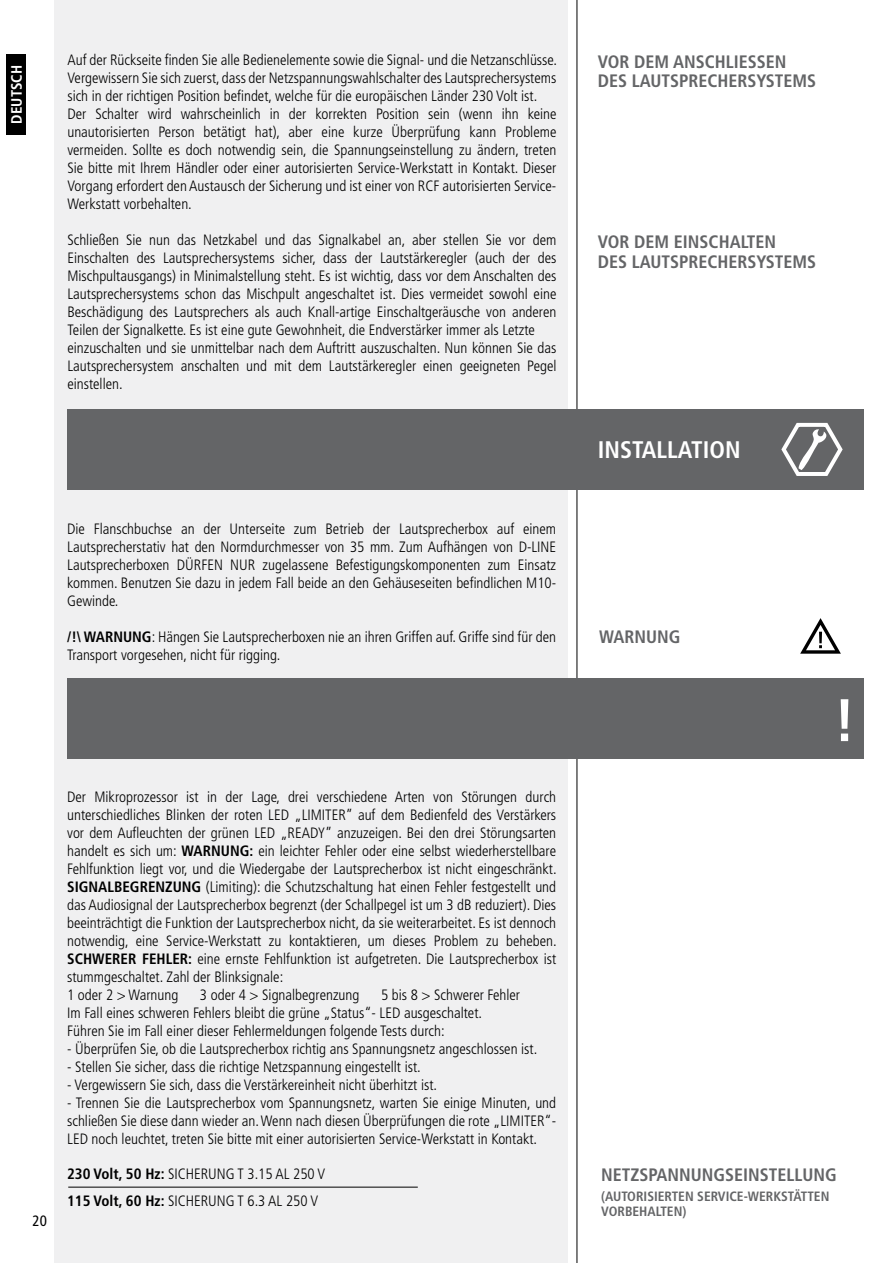
<style>
.page{position:relative;width:893px;height:1263px;background:#fff}
.page>*{position:absolute;margin:0;border:0;box-sizing:border-box;transform-origin:0 0}
.t1{font:700 condensed 60px "Frutiger LT Std";color:#fff}
.t2{font:700 condensed 24px "Frutiger LT Std";color:#fff}
.t3{font:700 condensed 18px/19.5px "Frutiger LT Std";color:#646567}
.t4{font:300 condensed 15px/18px "Frutiger LT Std";color:#000}
.t5{font:700 condensed 15px "Frutiger LT Std";color:#fff}
.t6{font:condensed 15px "Frutiger LT Std";color:#000}
.t7{font:700 condensed 13.5px/15px "Frutiger LT Std";color:#646567}
.s1{font-weight:700}
</style>
<div class="page">
<div style="left:54px;top:0;width:514px;height:1263px;background:#f0f0f1"></div>
<hr style="left:577px;top:0;width:1px;height:1263px;background:#000">
<div style="left:6px;top:54px;width:20px;height:81px;background:#000"></div>
<div style="left:67px;top:678px;width:797px;height:81px;background:#646567"></div>
<div style="left:67px;top:409px;width:797px;height:81px;background:#646567"></div>
<svg style="left:781px;top:422px;width:62px;height:54px"></svg>
<svg style="left:800px;top:618px;width:41px;height:36px"></svg>
<hr style="left:68px;top:1187px;width:350px;height:1px;background:#000">
<p class="t5" style="left:8px;top:123px;width:60px;rotate:-90deg">DEUTSCH</p>
<p class="t4" style="left:67px;top:51px;width:491px">Auf der Rückseite finden Sie alle Bedienelemente sowie die Signal- und die Netzanschlüsse.<br>Vergewissern Sie sich zuerst, dass der Netzspannungswahlschalter des Lautsprechersystems sich in der richtigen Position befindet, welche für die europäischen Länder 230 Volt ist.<br>Der Schalter wird wahrscheinlich in der korrekten Position sein (wenn ihn keine unautorisierten Person betätigt hat), aber eine kurze Überprüfung kann Probleme vermeiden. Sollte es doch notwendig sein, die Spannungseinstellung zu ändern, treten Sie bitte mit Ihrem Händler oder einer autorisierten Service-Werkstatt in Kontakt. Dieser Vorgang erfordert den Austausch der Sicherung und ist einer von RCF autorisierten Service-Werkstatt vorbehalten.</p>
<p class="t4" style="left:67px;top:231px;width:491px">Schließen Sie nun das Netzkabel und das Signalkabel an, aber stellen Sie vor dem Einschalten des Lautsprechersystems sicher, dass der Lautstärkeregler (auch der des Mischpultausgangs) in Minimalstellung steht. Es ist wichtig, dass vor dem Anschalten des Lautsprechersystems schon das Mischpult angeschaltet ist. Dies vermeidet sowohl eine Beschädigung des Lautsprechers als auch Knall-artige Einschaltgeräusche von anderen Teilen der Signalkette. Es ist eine gute Gewohnheit, die Endverstärker immer als Letzte einzuschalten und sie unmittelbar nach dem Auftritt auszuschalten. Nun können Sie das Lautsprechersystem anschalten und mit dem Lautstärkeregler einen geeigneten Pegel einstellen.</p>
<p class="t3" style="left:598px;top:52px;width:220px">VOR DEM ANSCHLIESSEN<br>DES LAUTSPRECHERSYSTEMS</p>
<p class="t3" style="left:598px;top:232px;width:220px">VOR DEM EINSCHALTEN<br>DES LAUTSPRECHERSYSTEMS</p>
<h2 class="t2" style="left:598px;top:436px;width:144px">INSTALLATION</h2>
<p class="t6" style="left:33px;top:1211px;width:16px">20</p>
<p class="t4" style="left:67px;top:520px;width:490px;text-align:justify">Die Flanschbuchse an der Unterseite zum Betrieb der Lautsprecherbox auf einem Lautsprecherstativ hat den Normdurchmesser von 35 mm. Zum Aufhängen von D-LINE Lautsprecherboxen DÜRFEN NUR zugelassene Befestigungskomponenten zum Einsatz kommen. Benutzen Sie dazu in jedem Fall beide an den Gehäuseseiten befindlichen M10- Gewinde.</p>
<p class="t4" style="left:67px;top:628px;width:490px"><span class="s1">/!\ WARNUNG</span>: Hängen Sie Lautsprecherboxen nie an ihren Griffen auf. Griffe sind für den<br>Transport vorgesehen, nicht für rigging.</p>
<p class="t3" style="left:599px;top:627px;width:83px">WARNUNG</p>
<p class="t4" style="left:67px;top:788px;width:491px">Der Mikroprozessor ist in der Lage, drei verschiedene Arten von Störungen durch unterschiedliches Blinken der roten LED „LIMITER” auf dem Bedienfeld des Verstärkers vor dem Aufleuchten der grünen LED „READY” anzuzeigen. Bei den drei Störungsarten handelt es sich um: <span class="s1">WARNUNG:</span> ein leichter Fehler oder eine selbst wiederherstellbare Fehlfunktion liegt vor, und die Wiedergabe der Lautsprecherbox ist nicht eingeschränkt.<br><span class="s1">SIGNALBEGRENZUNG</span> (Limiting): die Schutzschaltung hat einen Fehler festgestellt und das Audiosignal der Lautsprecherbox begrenzt (der Schallpegel ist um 3 dB reduziert). Dies beeinträchtigt die Funktion der Lautsprecherbox nicht, da sie weiterarbeitet. Es ist dennoch notwendig, eine Service-Werkstatt zu kontaktieren, um dieses Problem zu beheben.<br><span class="s1">SCHWERER FEHLER:</span> eine ernste Fehlfunktion ist aufgetreten. Die Lautsprecherbox ist stummgeschaltet. Zahl der Blinksignale:<br>1 oder 2 &gt; Warnung</p>
<p class="t4" style="left:67px;top:986px;width:454px;text-indent:314px">5 bis 8 &gt; Schwerer Fehler<br>Im Fall eines schweren Fehlers bleibt die grüne „Status“- LED ausgeschaltet.<br>Führen Sie im Fall einer dieser Fehlermeldungen folgende Tests durch:</p>
<p class="t4" style="left:67px;top:1040px;width:472px">- Überprüfen Sie, ob die Lautsprecherbox richtig ans Spannungsnetz angeschlossen ist.</p>
<p class="t4" style="left:67px;top:1058px;width:355px">- Stellen Sie sicher, dass die richtige Netzspannung eingestellt ist.</p>
<p class="t4" style="left:67px;top:1076px;width:371px">- Vergewissern Sie sich, dass die Verstärkereinheit nicht überhitzt ist.</p>
<p class="t4" style="left:67px;top:1094px;width:490px;text-align:justify">- Trennen Sie die Lautsprecherbox vom Spannungsnetz, warten Sie einige Minuten, und schließen Sie diese dann wieder an. Wenn nach diesen Überprüfungen die rote „LIMITER“- LED noch leuchtet, treten Sie bitte mit einer autorisierten Service-Werkstatt in Kontakt.</p>
<p class="t4" style="left:200px;top:986px;width:161px">3 oder 4 &gt; Signalbegrenzung</p>
<h1 class="t1" style="left:833px;top:685px;width:24px">!</h1>
<p class="t4" style="left:67px;top:1160px;width:260px;line-height:27px"><span class="s1">230 Volt, 50 Hz:</span> SICHERUNG T 3.15 AL 250 V<br><span class="s1">115 Volt, 60 Hz:</span> SICHERUNG T 6.3 AL 250 V</p>
<p class="t3" style="left:601px;top:1165px;width:237px">NETZSPANNUNGSEINSTELLUNG</p>
<p class="t7" style="left:601px;top:1189px;width:230px">(AUTORISIERTEN SERVICE-WERKSTÄTTEN<br>VORBEHALTEN)</p>
</div>
